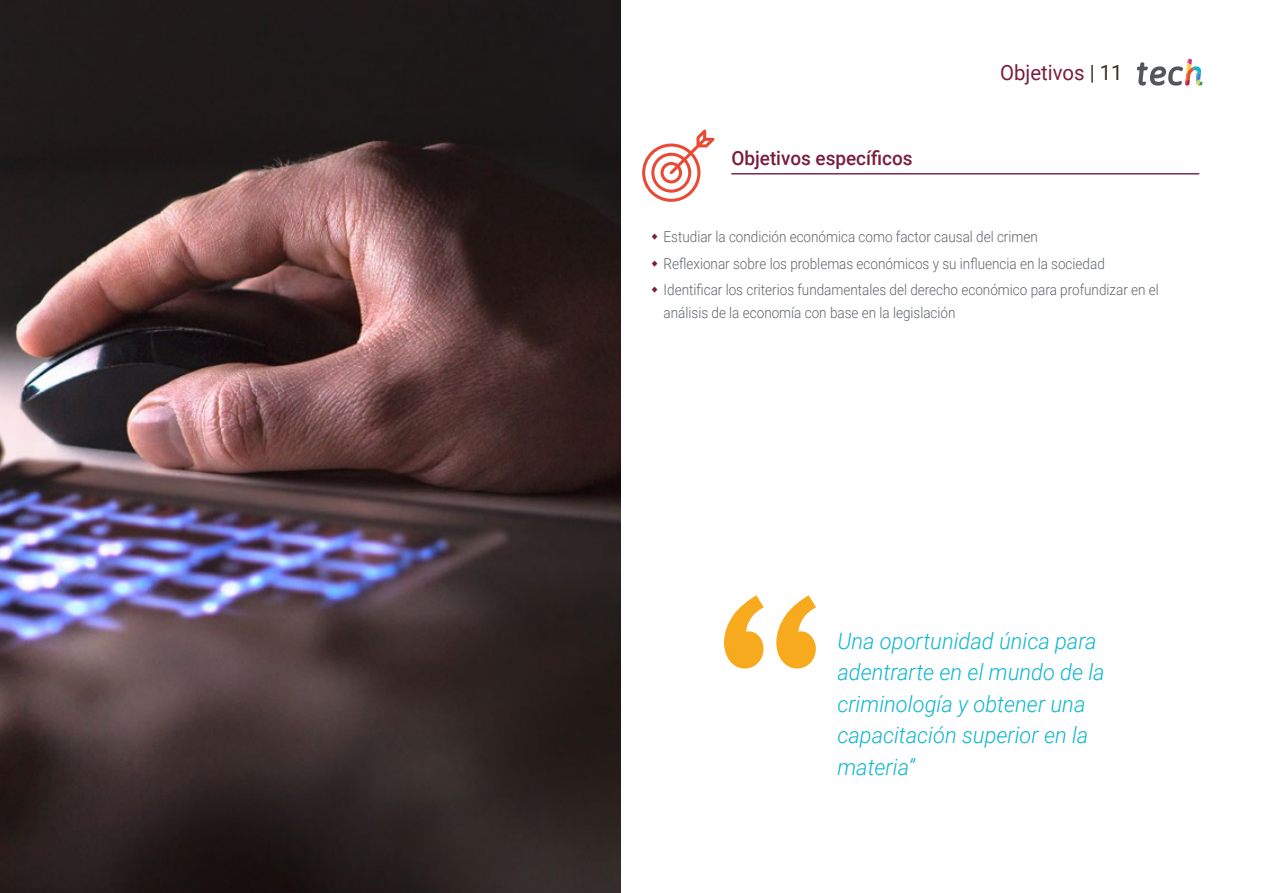
<style>
.page{position:relative;width:1263px;height:893px;background:#fff}
.page>*{position:absolute;margin:0;border:0;box-sizing:border-box;transform-origin:0 0}
.t1{font:italic 300 22.5px/31.5px "Roboto";color:#0fb6cf}
.t2{font:21px "Roboto";color:#791e3c}
.t3{font:500 19.5px "Roboto";color:#791e3c}
.t4{font:300 15px/26.7px "Roboto";color:#61646a;scale:.9 1}
.s1{color:#312e20}
</style>
<div class="page">
<svg style="left:642px;top:129px;width:72px;height:73px"></svg>
<hr style="left:731px;top:173px;width:468px;height:1px;background:#791e3c">
<svg style="left:1137px;top:59px;width:65px;height:27px"></svg>
<img style="left:0;top:0;width:621px;height:893px">
<svg style="left:724px;top:595px;width:92px;height:73px"></svg>
<h3 class="t3" style="left:731px;top:144px;width:183px">Objetivos específicos</h3>
<h2 class="t2" style="left:1000px;top:57px;width:124px">Objetivos <span class="s1">| 11</span></h2>
<p class="t4" style="left:664px;top:223px;width:552px">Estudiar la condición económica como factor causal del crimen<br>Reflexionar sobre los problemas económicos y su influencia en la sociedad<br>Identificar los criterios fundamentales del derecho económico para profundizar en el</p>
<p class="t4" style="left:664px;top:299px;width:326px">análisis de la economía con base en la legislación</p>
<h1 class="t1" style="left:837px;top:624px;width:269px">Una oportunidad única para adentrarte en el mundo de la criminología y obtener una capacitación superior en la materia”</h1>
</div>
